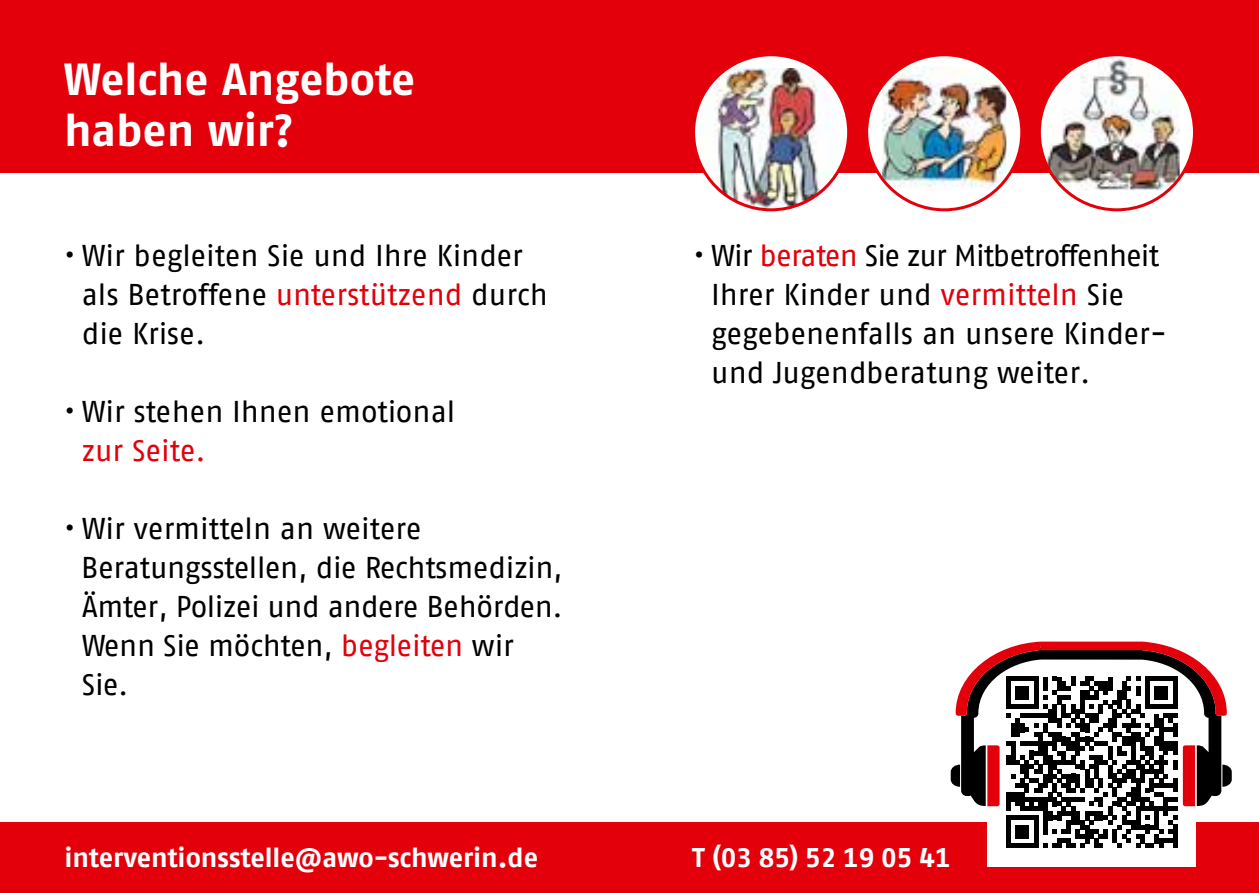
<style>
.page{position:relative;width:1259px;height:893px;background:#fff}
.page>*{position:absolute;margin:0;border:0;box-sizing:border-box;transform-origin:0 0}
.t1{font:700 45px/51px "Fago No";letter-spacing:-.005em;color:#fff}
.t2{font:30px/39px "AWO Fago Office";letter-spacing:-.01em;color:#000}
.t3{font:30px "AWO Fago Office";color:#e3000b}
.t4{font:700 27px "AWO Fago Office";color:#fff}
.s1{color:#e3000b}
</style>
<div class="page">
<div style="left:0;top:0;width:1259px;height:172px;background:#e3000b"></div>
<div style="left:0;top:823px;width:1259px;height:70px;background:#e3000b"></div>
<svg style="left:693px;top:55px;width:155px;height:155px"></svg>
<img style="left:697px;top:68px;width:147px;height:142px">
<div style="left:692px;top:53px;width:158px;height:158px;border:3px solid #e3000b;border-radius:50%"></div>
<div style="left:866px;top:55px;width:155px;height:155px;background:#fff;border-radius:50%"></div>
<img style="left:882px;top:66px;width:124px;height:124px">
<div style="left:865px;top:53px;width:158px;height:158px;border:3px solid #e3000b;border-radius:50%"></div>
<svg style="left:1039px;top:55px;width:155px;height:155px"></svg>
<img style="left:1046px;top:58px;width:133px;height:132px">
<div style="left:1038px;top:53px;width:158px;height:158px;border:3px solid #e3000b;border-radius:50%"></div>
<div style="left:987px;top:658px;width:209px;height:208px;background:#fff"></div>
<svg style="left:950px;top:642px;width:281px;height:206px"></svg>
<div style="left:1040px;top:642px;width:102px;height:8px;background:#e3000b"></div>
<h1 class="t1" style="left:64px;top:53px;width:353px">Welche Angebote haben wir?</h1>
<p class="t2" style="left:82px;top:235px;width:468px;text-indent:-18px">• Wir begleiten Sie und Ihre Kinder als Betroffene <span class="s1">unterstützend</span> durch die Krise.</p>
<p class="t2" style="left:64px;top:391px;width:393px">• Wir stehen Ihnen emotional</p>
<p class="t3" style="left:82px;top:433px;width:125px">zur Seite.</p>
<p class="t2" style="left:81px;top:508px;width:483px;text-indent:-17px">• Wir vermitteln an weitere<br>Beratungsstellen, die Rechtsmedizin,<br>Ämter, Polizei und andere Behörden.<br>Wenn Sie möchten, <span class="s1">begleiten</span> wir<br>Sie.</p>
<p class="t2" style="left:711px;top:235px;width:457px;text-indent:-18px">• Wir <span class="s1">beraten</span> Sie zur Mitbetroffenheit Ihrer Kinder und <span class="s1">vermitteln</span> Sie gegebenenfalls an unsere Kinder&shy;und Jugendberatung weiter.</p>
<p class="t4" style="left:65px;top:842px;width:475px">interventionsstelle@awo-schwerin.de</p>
<p class="t4" style="left:692px;top:842px;width:260px">T (03 85) 52 19 05 41</p>
</div>
